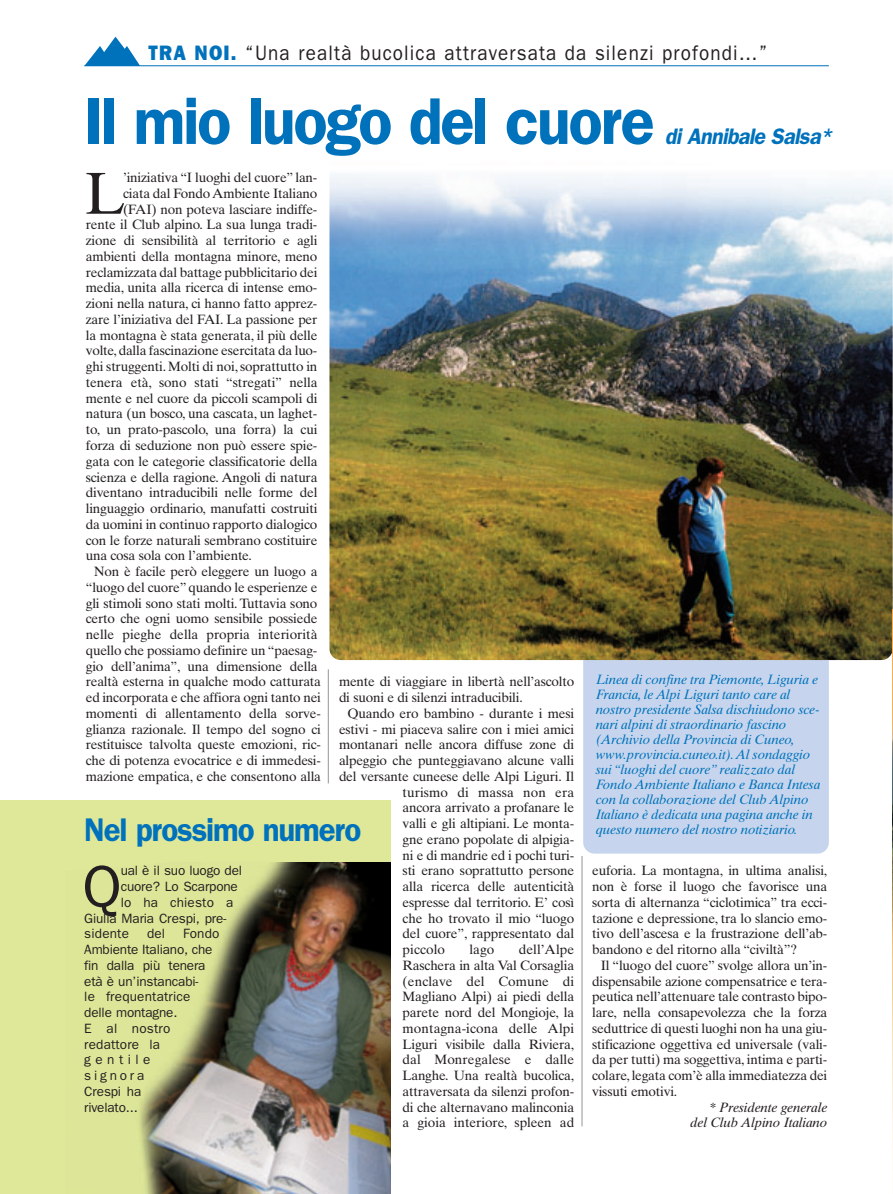
<style>
.page{position:relative;width:893px;height:1194px;background:#fff}
.page>*{position:absolute;margin:0;border:0;box-sizing:border-box;transform-origin:0 0}
.t1{font:600 66.45px "Franklin Gothic";letter-spacing:-.035em;color:#0072bc;scale:.95 1}
.t2{font:59.4px "Franklin Gothic";color:#231f20}
.t3{font:59.1px "Times Ten";color:#231f20}
.t4{font:600 32.85px "Franklin Gothic";letter-spacing:-.035em;color:#0072bc;scale:.95 1}
.t5{font:italic 600 22.5px "Franklin Gothic";letter-spacing:-.03em;color:#0072bc;scale:.95 1}
.t6{font:21px "Franklin Gothic";letter-spacing:.06em;color:#231f20;scale:.9 1}
.t7{font:13.5px/15.8px "Times Ten";letter-spacing:-.015em;color:#231f20;text-align:justify}
.t8{font:italic 13.5px/15px "Times Ten";letter-spacing:-.015em;color:#0072bc}
.t9{font:13.5px/15.8px "Franklin Gothic";letter-spacing:-.01em;color:#231f20}
.t10{font:italic 13.5px "Times Ten";letter-spacing:-.015em;color:#231f20}
.t11{font:13.5px "Times Ten";letter-spacing:.005em;color:#231f20}
.t12{font:13.5px "Franklin Gothic";letter-spacing:.01em;color:#231f20}
.s1{font-weight:800;color:#0072bc}
</style>
<div class="page">
<img style="left:892px;top:610px;width:1px;height:543px">
<img style="left:0;top:36px;width:892px;height:1158px">
<p class="t6" style="left:148px;top:45px;width:689px"><span class="s1">TRA NOI.</span> “Una realtà bucolica attraversata da silenzi profondi…”</p>
<p class="t1" style="left:84px;top:98px;width:602px">Il mio luogo del cuore</p>
<p class="t5" style="left:665px;top:128px;width:178px">di Annibale Salsa*</p>
<p class="t3" style="left:85px;top:171px;width:41px">L</p>
<p class="t7" style="left:123px;top:171px;width:196px">’iniziativa “I luoghi del cuore” lan-</p>
<p class="t7" style="left:123px;top:187px;width:196px">ciata dal Fondo Ambiente Italiano</p>
<p class="t7" style="left:123px;top:203px;width:196px">(FAI) non poteva lasciare indiffe-</p>
<p class="t7" style="left:86px;top:218px;width:233px">rente il Club alpino. La sua lunga tradi-</p>
<p class="t7" style="left:86px;top:234px;width:233px">zione di sensibilità al territorio e agli</p>
<p class="t7" style="left:86px;top:250px;width:233px">ambienti della montagna minore, meno</p>
<p class="t7" style="left:86px;top:266px;width:233px">reclamizzata dal battage pubblicitario dei</p>
<p class="t7" style="left:86px;top:281px;width:233px">media, unita alla ricerca di intense emo-</p>
<p class="t7" style="left:86px;top:297px;width:233px">zioni nella natura, ci hanno fatto apprez-</p>
<p class="t7" style="left:86px;top:313px;width:233px">zare l’iniziativa del FAI. La passione per</p>
<p class="t7" style="left:86px;top:329px;width:233px">la montagna è stata generata, il più delle</p>
<p class="t7" style="left:86px;top:344px;width:233px">volte, dalla fascinazione esercitata da luo-</p>
<p class="t7" style="left:86px;top:360px;width:233px">ghi struggenti. Molti di noi, soprattutto in</p>
<p class="t7" style="left:86px;top:376px;width:233px">tenera età, sono stati “stregati” nella</p>
<p class="t7" style="left:86px;top:392px;width:233px">mente e nel cuore da piccoli scampoli di</p>
<p class="t7" style="left:86px;top:407px;width:233px">natura (un bosco, una cascata, un laghet-</p>
<p class="t7" style="left:86px;top:423px;width:233px">to, un prato-pascolo, una forra) la cui</p>
<p class="t7" style="left:86px;top:439px;width:233px">forza di seduzione non può essere spie-</p>
<p class="t7" style="left:86px;top:455px;width:233px">gata con le categorie classificatorie della</p>
<p class="t7" style="left:86px;top:470px;width:233px">scienza e della ragione. Angoli di natura</p>
<p class="t7" style="left:86px;top:486px;width:233px">diventano intraducibili nelle forme del</p>
<p class="t7" style="left:86px;top:502px;width:233px">linguaggio ordinario, manufatti costruiti</p>
<p class="t7" style="left:86px;top:518px;width:233px">da uomini in continuo rapporto dialogico</p>
<p class="t7" style="left:86px;top:533px;width:233px">con le forze naturali sembrano costituire</p>
<p class="t7" style="left:86px;top:549px;width:167px">una cosa sola con l’ambiente.</p>
<p class="t7" style="left:94px;top:565px;width:224px">Non è facile però eleggere un luogo a</p>
<p class="t7" style="left:86px;top:581px;width:233px">“luogo del cuore” quando le esperienze e</p>
<p class="t7" style="left:86px;top:596px;width:233px">gli stimoli sono stati molti. Tuttavia sono</p>
<p class="t7" style="left:86px;top:612px;width:233px">certo che ogni uomo sensibile possiede</p>
<p class="t7" style="left:86px;top:628px;width:233px">nelle pieghe della propria interiorità</p>
<p class="t7" style="left:86px;top:644px;width:233px">quello che possiamo definire un “paesag-</p>
<p class="t7" style="left:86px;top:659px;width:233px">gio dell’anima”, una dimensione della</p>
<p class="t7" style="left:86px;top:675px;width:237px">realtà esterna in qualche modo catturata</p>
<p class="t7" style="left:86px;top:691px;width:237px">ed incorporata e che affiora ogni tanto nei</p>
<p class="t7" style="left:86px;top:707px;width:237px">momenti di allentamento della sorve-</p>
<p class="t7" style="left:86px;top:722px;width:237px">glianza razionale. Il tempo del sogno ci</p>
<p class="t7" style="left:86px;top:738px;width:237px">restituisce talvolta queste emozioni, ric-</p>
<p class="t7" style="left:86px;top:754px;width:237px">che di potenza evocatrice e di immedesi-</p>
<p class="t7" style="left:86px;top:770px;width:237px">mazione empatica, e che consentono alla</p>
<p class="t7" style="left:339px;top:675px;width:237px">mente di viaggiare in libertà nell’ascolto</p>
<p class="t7" style="left:339px;top:691px;width:185px">di suoni e di silenzi intraducibili.</p>
<p class="t7" style="left:347px;top:707px;width:228px">Quando ero bambino - durante i mesi</p>
<p class="t7" style="left:339px;top:722px;width:237px">estivi - mi piaceva salire con i miei amici</p>
<p class="t7" style="left:339px;top:738px;width:237px">montanari nelle ancora diffuse zone di</p>
<p class="t7" style="left:339px;top:754px;width:237px">alpeggio che punteggiavano alcune valli</p>
<p class="t7" style="left:339px;top:770px;width:237px">del versante cuneese delle Alpi Liguri. Il</p>
<p class="t11" style="left:402px;top:787px;width:173px">turismo di massa non era</p>
<p class="t7" style="left:402px;top:801px;width:173px">ancora arrivato a profanare le</p>
<p class="t7" style="left:402px;top:817px;width:173px">valli e gli altipiani. Le monta-</p>
<p class="t7" style="left:402px;top:833px;width:173px">gne erano popolate di alpigia-</p>
<p class="t7" style="left:402px;top:848px;width:173px">ni e di mandrie ed i pochi turi-</p>
<p class="t7" style="left:402px;top:864px;width:173px">sti erano soprattutto persone</p>
<p class="t7" style="left:402px;top:880px;width:173px">alla ricerca delle autenticità</p>
<p class="t7" style="left:402px;top:896px;width:173px">espresse dal territorio. E’ così</p>
<p class="t7" style="left:402px;top:911px;width:173px">che ho trovato il mio “luogo</p>
<p class="t7" style="left:402px;top:927px;width:173px">del cuore”, rappresentato dal</p>
<p class="t11" style="left:402px;top:944px;width:44px">piccolo</p>
<p class="t7" style="left:469px;top:943px;width:26px">lago</p>
<p class="t4" style="left:84px;top:819px;width:293px">Nel prossimo numero</p>
<p class="t2" style="left:82px;top:866px;width:41px">Q</p>
<p class="t9" style="left:121px;top:864px;width:123px">ual è il suo luogo del</p>
<p class="t9" style="left:121px;top:880px;width:119px">cuore? Lo Scarpone</p>
<p class="t12" style="left:121px;top:897px;width:114px">lo ha chiesto a</p>
<p class="t9" style="left:84px;top:911px;width:144px">Giulia Maria Crespi, pre-</p>
<p class="t12" style="left:84px;top:929px;width:46px">sidente</p>
<p class="t9" style="left:147px;top:927px;width:20px">del</p>
<p class="t9" style="left:84px;top:927px;width:137px;text-indent:99px">Fondo<br>Ambiente Italiano, che fin dalla più tenera età è un’instancabi-<br>le frequentatrice delle montagne.<br>E al nostro redattore la gentile<br>signora<br>Crespi ha<br>rivelato...</p>
<p class="t7" style="left:402px;top:943px;width:173px;text-indent:116px">dell’Alpe Raschera in alta Val Corsaglia (enclave del Comune di Magliano Alpi) ai piedi della parete nord del Mongioje, la montagna-icona delle Alpi Liguri visibile dalla Riviera, dal Monregalese e dalle Langhe. Una realtà bucolica, attraversata da silenzi profon&shy;di che alternavano malinconia a gioia interiore, spleen ad</p>
<p class="t8" style="left:595px;top:673px;width:226px">Linea di confine tra Piemonte, Liguria e Francia, le Alpi Liguri tanto care al nostro presidente Salsa dischiudono sce&shy;nari alpini di straordinario fascino (Archivio della Provincia di Cuneo, www.provincia.cuneo.it).Al sondaggio sui “luoghi del cuore” realizzato dal Fondo Ambiente Italiano e Banca Intesa con la collaborazione del Club Alpino Italiano è dedicata una pagina anche in questo numero del nostro notiziario.</p>
<p class="t7" style="left:592px;top:864px;width:237px">euforia. La montagna, in ultima analisi,</p>
<p class="t7" style="left:592px;top:880px;width:237px">non è forse il luogo che favorisce una</p>
<p class="t7" style="left:592px;top:896px;width:237px">sorta di alternanza “ciclotimica” tra ecci-</p>
<p class="t7" style="left:592px;top:911px;width:237px">tazione e depressione, tra lo slancio emo-</p>
<p class="t7" style="left:592px;top:927px;width:237px">tivo dell’ascesa e la frustrazione dell’ab-</p>
<p class="t7" style="left:592px;top:943px;width:206px">bandono e del ritorno alla “civiltà”?</p>
<p class="t7" style="left:600px;top:959px;width:228px">Il “luogo del cuore” svolge allora un’in-</p>
<p class="t7" style="left:592px;top:974px;width:237px">dispensabile azione compensatrice e tera-</p>
<p class="t7" style="left:592px;top:990px;width:237px">peutica nell’attenuare tale contrasto bipo-</p>
<p class="t7" style="left:592px;top:1006px;width:237px">lare, nella consapevolezza che la forza</p>
<p class="t7" style="left:592px;top:1022px;width:237px">seduttrice di questi luoghi non ha una giu-</p>
<p class="t7" style="left:592px;top:1037px;width:237px">stificazione oggettiva ed universale (vali-</p>
<p class="t7" style="left:592px;top:1053px;width:237px">da per tutti) ma soggettiva, intima e parti-</p>
<p class="t7" style="left:592px;top:1069px;width:237px">colare, legata com’è alla immediatezza dei</p>
<p class="t7" style="left:592px;top:1085px;width:87px">vissuti emotivi.</p>
<p class="t10" style="left:709px;top:1102px;width:119px">* Presidente generale</p>
<p class="t10" style="left:690px;top:1118px;width:139px">del Club Alpino Italiano</p>
</div>
